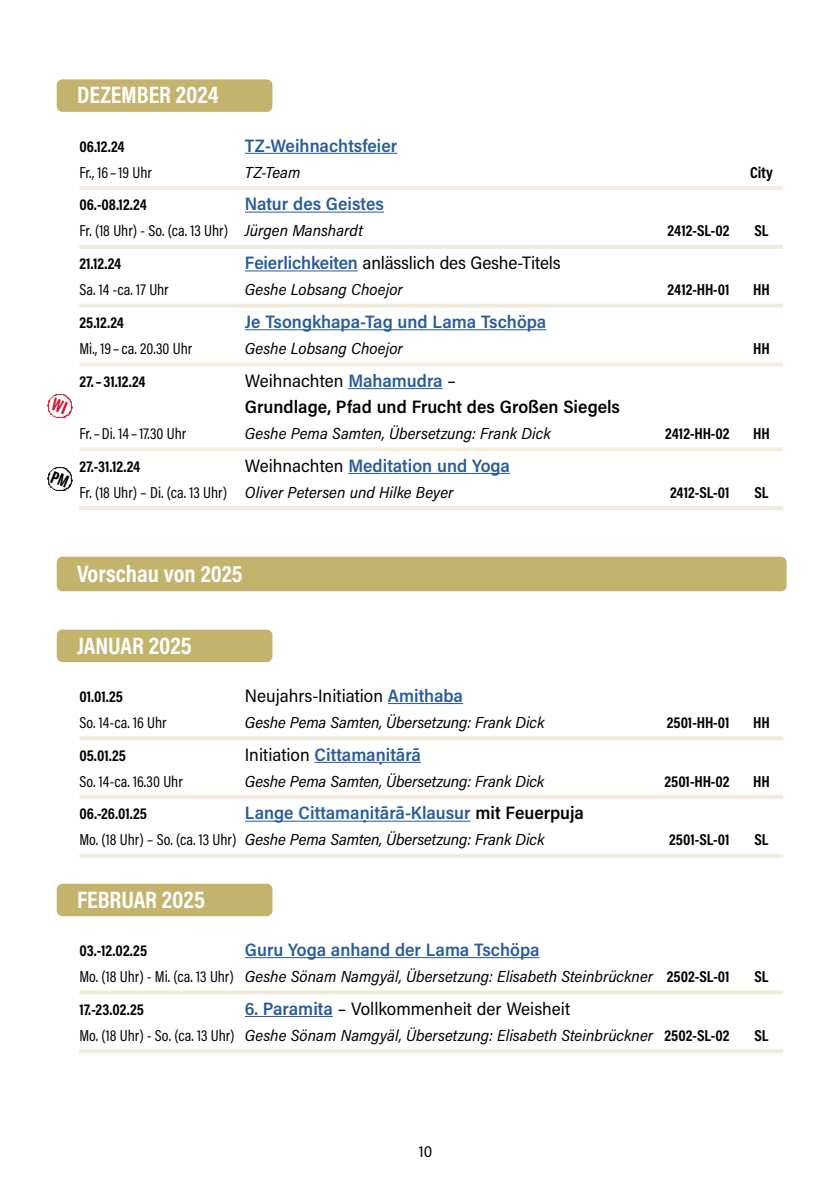
<style>
.page{position:relative;width:840px;height:1191px;background:#fff}
.page>*{position:absolute;margin:0;border:0;box-sizing:border-box;transform-origin:0 0}
.t1{font:700 24px "Acumin Pro Cond";color:#fff}
.t2{font:600 18px "Acumin Pro Semi Cond";color:#275b9b}
.t3{font:18px "Acumin Pro Semi Cond";color:#000}
.t4{font:600 18px/26px "Acumin Pro Semi Cond";color:#000}
.t5{font:italic 16px "Acumin Pro Semi Cond";color:#000}
.t6{font:700 16px "Acumin Pro Cond";color:#000}
.t7{font:16px "Acumin Pro Cond";color:#000}
.t8{font:16px "Acumin Pro Semi Cond";color:#000}
.s1{font-family:"Acumin Pro Semi Cond";font-style:italic}
.s2{font-weight:600;color:#275b9b}
.s3{font-weight:400}
.s4{color:#275b9b}
.s5{font-weight:400;color:#000}
.s6{font-family:"Acumin Pro Cond";font-style:normal}
.s7{color:#000}
.s8{font-family:"Acumin Pro Cond";font-weight:700;font-style:normal}
</style>
<div class="page">
<hr style="left:245px;top:153px;width:152px;height:1px;background:#275b9b">
<hr style="left:79px;top:186px;width:703px;height:4px;background:#f7efdd">
<hr style="left:245px;top:212px;width:138px;height:1px;background:#275b9b">
<hr style="left:79px;top:245px;width:703px;height:4px;background:#f0ebda">
<hr style="left:245px;top:270px;width:112px;height:1px;background:#275b9b">
<hr style="left:79px;top:304px;width:703px;height:4px;background:#f0ebda">
<hr style="left:245px;top:329px;width:301px;height:1px;background:#275b9b">
<svg style="left:79px;top:362px;width:703px;height:4px;background:#f7f0e1"></svg>
<hr style="left:348px;top:388px;width:94px;height:1px;background:#275b9b">
<hr style="left:79px;top:447px;width:703px;height:4px;background:#f7efdd">
<hr style="left:348px;top:473px;width:161px;height:1px;background:#275b9b">
<hr style="left:79px;top:506px;width:703px;height:4px;background:#f0ebda">
<hr style="left:387px;top:703px;width:76px;height:1px;background:#275b9b">
<hr style="left:79px;top:736px;width:703px;height:4px;background:#f0ebda">
<hr style="left:314px;top:762px;width:107px;height:1px;background:#275b9b">
<hr style="left:79px;top:795px;width:703px;height:4px;background:#f0ebda">
<hr style="left:245px;top:820px;width:225px;height:1px;background:#275b9b">
<hr style="left:79px;top:854px;width:703px;height:4px;background:#f0ebda">
<hr style="left:245px;top:957px;width:294px;height:1px;background:#275b9b">
<svg style="left:79px;top:990px;width:703px;height:4px;background:#f1ecdd"></svg>
<hr style="left:245px;top:1016px;width:88px;height:1px;background:#275b9b">
<hr style="left:79px;top:1049px;width:703px;height:4px;background:#f0ebda">
<div style="left:57px;top:79px;width:215px;height:33px;background:#c4b36c;border-radius:6px"></div>
<div style="left:57px;top:557px;width:729px;height:34px;background:#c4b36c;border-radius:6px"></div>
<div style="left:57px;top:629px;width:215px;height:33px;background:#c4b36c;border-radius:6px"></div>
<div style="left:57px;top:883px;width:215px;height:33px;background:#c4b36c;border-radius:6px"></div>
<img style="left:47px;top:394px;width:26px;height:24px">
<img style="left:47px;top:467px;width:26px;height:24px">
<svg style="left:50px;top:397px;width:18px;height:17px"></svg>
<svg style="left:50px;top:471px;width:19px;height:17px"></svg>
<h1 class="t1" style="left:77px;top:79px;width:143px">DEZEMBER 2024</h1>
<p class="t6" style="left:79px;top:135px;width:47px">06.12.24</p>
<p class="t2" style="left:245px;top:133px;width:154px">TZ-Weihnachtsfeier</p>
<p class="t7" style="left:79px;top:162px;width:74px">Fr., 16 –19 Uhr</p>
<p class="t5" style="left:245px;top:161px;width:57px">TZ-Team</p>
<p class="t6" style="left:749px;top:161px;width:24px">City</p>
<p class="t6" style="left:79px;top:194px;width:69px">06.-08.12.24</p>
<p class="t2" style="left:245px;top:191px;width:140px">Natur des Geistes</p>
<p class="t7" style="left:79px;top:220px;width:284px">Fr. (18 Uhr) - So. (ca. 13 Uhr) <span class="s1">Jürgen Manshardt</span></p>
<p class="t6" style="left:667px;top:220px;width:63px">2412-SL-02</p>
<p class="t6" style="left:754px;top:220px;width:16px">SL</p>
<p class="t6" style="left:79px;top:253px;width:43px">21.12.24</p>
<p class="t3" style="left:245px;top:250px;width:317px"><span class="s2">Feierlichkeiten</span> anlässlich des Geshe-Titels</p>
<p class="t7" style="left:79px;top:279px;width:91px">Sa. 14 -ca. 17 Uhr</p>
<p class="t5" style="left:245px;top:278px;width:159px">Geshe Lobsang Choejor</p>
<p class="t6" style="left:667px;top:279px;width:63px">2412-HH-01</p>
<p class="t6" style="left:752px;top:279px;width:18px">HH</p>
<p class="t6" style="left:79px;top:312px;width:46px">25.12.24</p>
<p class="t2" style="left:245px;top:309px;width:303px">Je Tsongkhapa-Tag und Lama Tschöpa</p>
<p class="t7" style="left:79px;top:338px;width:114px">Mi., 19 –ca. 20.30 Uhr</p>
<p class="t5" style="left:245px;top:337px;width:159px">Geshe Lobsang Choejor</p>
<p class="t6" style="left:752px;top:338px;width:18px">HH</p>
<p class="t6" style="left:79px;top:371px;width:68px">27.– 31.12.24</p>
<p class="t4" style="left:245px;top:367px;width:376px"><span class="s3">Weihnachten</span> <span class="s4">Mahamudra</span> <span class="s3">–<br></span>Grundlage, Pfad und Frucht des Großen Siegels</p>
<p class="t7" style="left:79px;top:423px;width:108px">Fr.– Di. 14 –17.30 Uhr</p>
<p class="t5" style="left:245px;top:422px;width:307px">Geshe Pema Samten, Übersetzung: Frank Dick</p>
<p class="t6" style="left:665px;top:423px;width:66px">2412-HH-02</p>
<p class="t6" style="left:752px;top:423px;width:18px">HH</p>
<p class="t6" style="left:79px;top:455px;width:62px">27.-31.12.24</p>
<p class="t2" style="left:245px;top:453px;width:266px"><span class="s5">Weihnachten</span> Meditation und Yoga</p>
<p class="t5" style="left:79px;top:481px;width:375px"><span class="s6">Fr. (18 Uhr) – Di. (ca. 13 Uhr)</span> Oliver Petersen und Hilke Beyer</p>
<p class="t6" style="left:669px;top:481px;width:61px">2412-SL-01</p>
<p class="t6" style="left:754px;top:481px;width:16px">SL</p>
<h1 class="t1" style="left:77px;top:558px;width:167px">Vorschau von 2025</h1>
<h1 class="t1" style="left:77px;top:629px;width:116px">JANUAR 2025</h1>
<p class="t6" style="left:79px;top:685px;width:45px">01.01.25</p>
<p class="t3" style="left:245px;top:683px;width:219px">Neujahrs-Initiation <span class="s2">Amithaba</span></p>
<p class="t7" style="left:79px;top:712px;width:89px">So. 14-ca. 16 Uhr</p>
<p class="t5" style="left:245px;top:711px;width:301px">Geshe Pema Samten, Übersetzung: Frank Dick</p>
<p class="t6" style="left:666px;top:711px;width:64px">2501-HH-01</p>
<p class="t6" style="left:752px;top:711px;width:18px">HH</p>
<p class="t6" style="left:79px;top:744px;width:48px">05.01.25</p>
<p class="t2" style="left:245px;top:741px;width:177px"><span class="s5">Initiation</span> Cittamaṇitārā</p>
<p class="t7" style="left:79px;top:770px;width:105px">So. 14-ca. 16.30 Uhr</p>
<p class="t5" style="left:245px;top:769px;width:301px">Geshe Pema Samten, Übersetzung: Frank Dick</p>
<p class="t6" style="left:664px;top:770px;width:67px">2501-HH-02</p>
<p class="t6" style="left:752px;top:770px;width:18px">HH</p>
<p class="t6" style="left:79px;top:803px;width:69px">06.-26.01.25</p>
<p class="t2" style="left:245px;top:800px;width:340px">Lange Cittamaṇitārā-Klausur <span class="s7">mit Feuerpuja</span></p>
<p class="t5" style="left:79px;top:828px;width:466px"><span class="s6">Mo. (18 Uhr) – So. (ca. 13 Uhr)</span> Geshe Pema Samten, Übersetzung: Frank Dick</p>
<p class="t6" style="left:668px;top:829px;width:62px">2501-SL-01</p>
<p class="t6" style="left:754px;top:829px;width:16px">SL</p>
<h1 class="t1" style="left:77px;top:883px;width:129px">FEBRUAR 2025</h1>
<p class="t6" style="left:79px;top:939px;width:69px">03.-12.02.25</p>
<p class="t2" style="left:245px;top:937px;width:296px">Guru Yoga anhand der Lama Tschöpa</p>
<p class="t5" style="left:79px;top:965px;width:651px"><span class="s6">Mo. (18 Uhr) - Mi. (ca. 13 Uhr)</span> Geshe Sönam Namgyäl, Übersetzung: Elisabeth Steinbrückner <span class="s8">2502-SL-01</span></p>
<p class="t6" style="left:754px;top:965px;width:16px">SL</p>
<p class="t6" style="left:79px;top:998px;width:66px">17.-23.02.25</p>
<p class="t3" style="left:245px;top:996px;width:326px"><span class="s2">6. Paramita</span> – Vollkommenheit der Weisheit</p>
<p class="t5" style="left:79px;top:1024px;width:651px"><span class="s6">Mo. (18 Uhr) - So. (ca. 13 Uhr)</span> Geshe Sönam Namgyäl, Übersetzung: Elisabeth Steinbrückner <span class="s8">2502-SL-02</span></p>
<p class="t6" style="left:754px;top:1024px;width:16px">SL</p>
<p class="t8" style="left:418px;top:1140px;width:15px">10</p>
</div>
